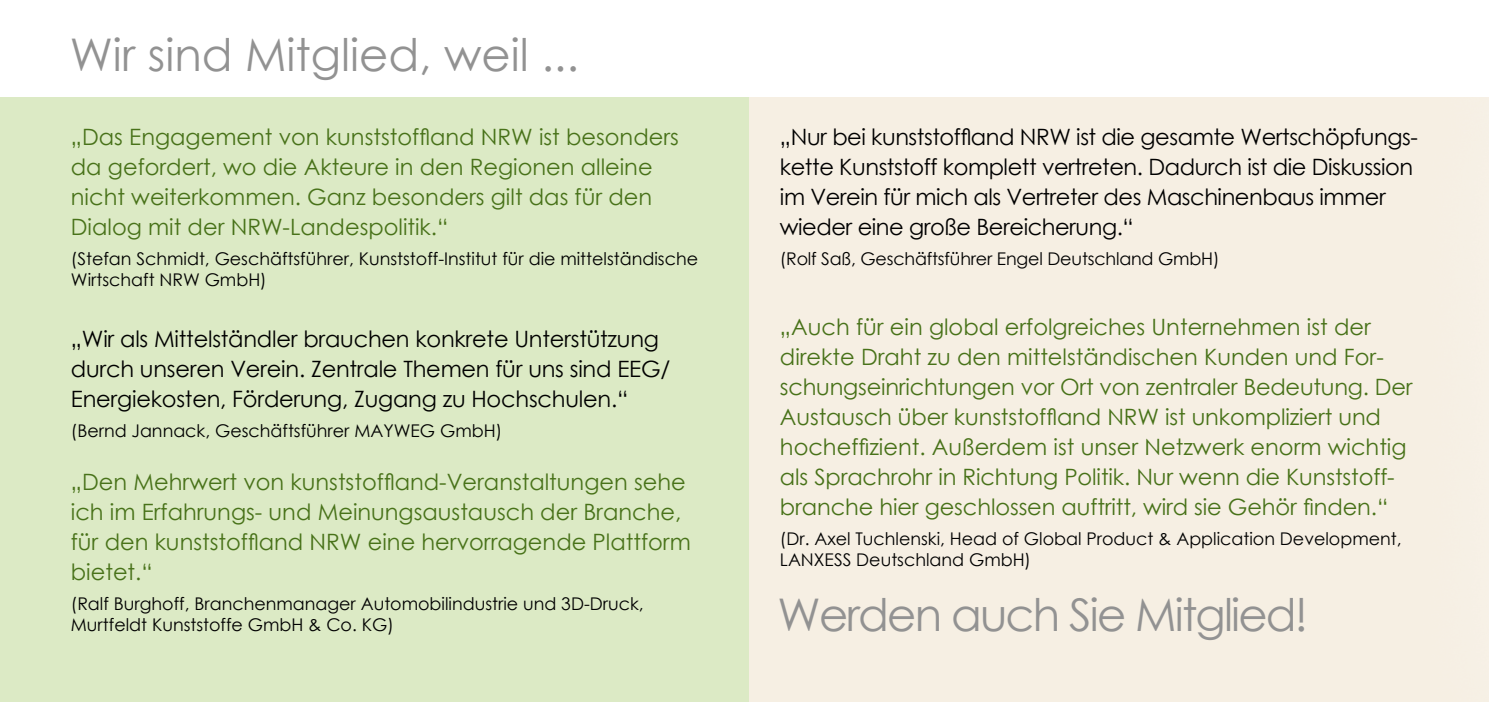
<style>
.page{position:relative;width:1489px;height:702px;background:#fff}
.page>*{position:absolute;margin:0;border:0;box-sizing:border-box;transform-origin:0 0}
.t1{font:45px "Century Gothic";color:#929292}
.t2{font:45px "Century Gothic";letter-spacing:-.04em;color:#929292}
.t3{font:22.5px/30px "Century Gothic";color:#487219}
.t4{font:22.5px/30px "Century Gothic";letter-spacing:-.02em;color:#000}
.t5{font:17.5px/21px "Century Gothic";color:#000}
</style>
<div class="page">
<div style="left:0;top:97px;width:1488px;height:605px;background:#f6efe3"></div>
<div style="left:1387px;top:22px;width:101px;height:680px;background:#fff;opacity:.3"></div>
<div style="left:0;top:97px;width:748px;height:605px;background:#dceac5"></div>
<h1 class="t1" style="left:70px;top:24px;width:510px">Wir sind Mitglied, weil ...</h1>
<p class="t3" style="left:71px;top:121px;width:609px">„Das Engagement von kunststoffland NRW ist besonders da gefordert, wo die Akteure in den Regionen alleine nicht weiterkommen. Ganz besonders gilt das für den Dialog mit der NRW-Landespolitik.“</p>
<p class="t5" style="left:71px;top:247px;width:628px">(Stefan Schmidt, Geschäftsführer, Kunststoff-Institut für die mittelständische<br>Wirtschaft NRW GmbH)</p>
<p class="t4" style="left:71px;top:323px;width:601px">„Wir als Mittelständler brauchen konkrete Unterstützung durch unseren Verein. Zentrale Themen für uns sind EEG/<br>Energiekosten, Förderung, Zugang zu Hochschulen.“</p>
<p class="t5" style="left:71px;top:419px;width:433px">(Bernd Jannack, Geschäftsführer MAYWEG GmbH)</p>
<p class="t3" style="left:71px;top:467px;width:621px">„Den Mehrwert von kunststoffland-Veranstaltungen sehe ich im Erfahrungs- und Meinungsaustausch der Branche, für den kunststoffland NRW eine hervorragende Plattform bietet.“</p>
<p class="t5" style="left:71px;top:593px;width:574px">(Ralf Burghoff, Branchenmanager Automobilindustrie und 3D-Druck,<br>Murtfeldt Kunststoffe GmbH &amp; Co. KG)</p>
<p class="t4" style="left:780px;top:121px;width:639px">„Nur bei kunststoffland NRW ist die gesamte Wertschöpfungs&shy;kette Kunststoff komplett vertreten. Dadurch ist die Diskussion im Verein für mich als Vertreter des Maschinenbaus immer wieder eine große Bereicherung.“</p>
<p class="t5" style="left:780px;top:247px;width:441px">(Rolf Saß, Geschäftsführer Engel Deutschland GmbH)</p>
<p class="t3" style="left:780px;top:311px;width:634px">„Auch für ein global erfolgreiches Unternehmen ist der direkte Draht zu den mittelständischen Kunden und For&shy;schungseinrichtungen vor Ort von zentraler Bedeutung. Der Austausch über kunststoffland NRW ist unkompliziert und hocheffizient. Außerdem ist unser Netzwerk enorm wichtig als Sprachrohr in Richtung Politik. Nur wenn die Kunststoff&shy;branche hier geschlossen auftritt, wird sie Gehör finden.“</p>
<p class="t5" style="left:780px;top:528px;width:623px">(Dr. Axel Tuchlenski, Head of Global Product &amp; Application Development,<br>LANXESS Deutschland GmbH)</p>
<h1 class="t2" style="left:777px;top:583px;width:532px">Werden auch Sie Mitglied!</h1>
</div>
